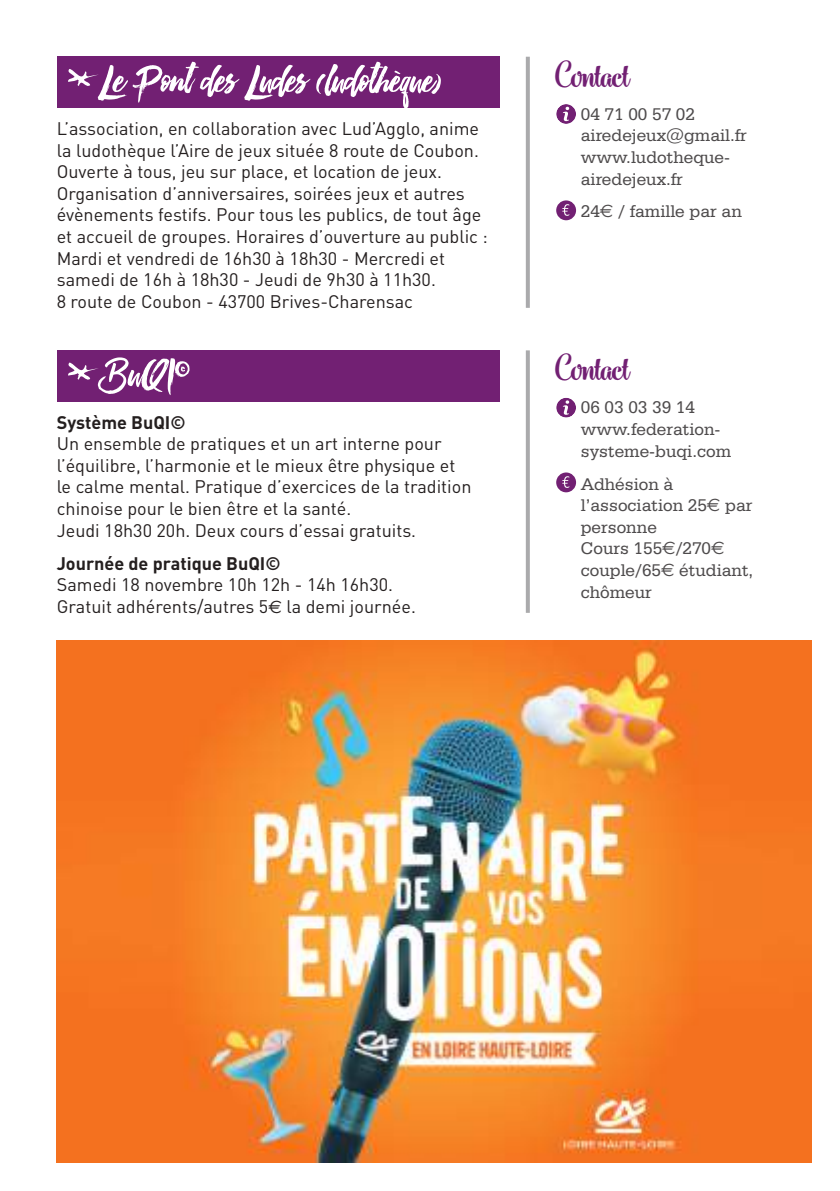
<style>
.page{position:relative;width:840px;height:1191px;background:#fff}
.page>*{position:absolute;margin:0;border:0;box-sizing:border-box;transform-origin:0 0}
.t1{font:50px "Boutique Script";letter-spacing:-.02em;color:#fff}
.t2{font:700 40px "Vanilla Shot";color:#722073}
.t3{font:18px/21.6px "DIN";color:#241f1f}
.t4{font:18px/21.6px "Serifa BT";color:#4e4b4c}
.t5{font:700 18px "DIN";color:#241f1f}
.s1{font-family:"Euro Sans"}
</style>
<div class="page">
<div style="left:57px;top:57px;width:442px;height:51px;background:#722073"></div>
<div style="left:556px;top:104px;width:19px;height:20px;background:#722073;border-radius:50%"></div>
<svg style="left:563px;top:107px;width:6px;height:14px"></svg>
<div style="left:556px;top:200px;width:19px;height:20px;background:#722073;border-radius:50%"></div>
<svg style="left:562px;top:204px;width:7px;height:12px"></svg>
<svg style="left:68px;top:69px;width:30px;height:17px"></svg>
<svg style="left:525px;top:57px;width:4px;height:251px"></svg>
<div style="left:57px;top:350px;width:442px;height:51px;background:#722073"></div>
<div style="left:556px;top:398px;width:19px;height:19px;background:#722073;border-radius:50%"></div>
<svg style="left:563px;top:400px;width:6px;height:15px"></svg>
<div style="left:556px;top:472px;width:19px;height:20px;background:#722073;border-radius:50%"></div>
<svg style="left:562px;top:476px;width:7px;height:12px"></svg>
<svg style="left:68px;top:362px;width:30px;height:18px"></svg>
<svg style="left:525px;top:350px;width:4px;height:263px"></svg>
<img style="left:57px;top:641px;width:754px;height:521px">
<h1 class="t1" style="left:98px;top:57px;width:345px">Le Pont des Ludes (ludothèque)</h1>
<p class="t3" style="left:57px;top:117px;width:432px">L’association, en collaboration avec Lud’Agglo, anime la ludothèque l’Aire de jeux située 8 route de Coubon.<br>Ouverte à tous, jeu sur place, et location de jeux.<br>Organisation d’anniversaires, soirées jeux et autres évènements festifs. Pour tous les publics, de tout âge et accueil de groupes. Horaires d’ouverture au public :<br>Mardi et vendredi de 16h30 à 18h30 - Mercredi et samedi de 16h à 18h30 - Jeudi de 9h30 à 11h30.<br>8 route de Coubon - 43700 Brives-Charensac</p>
<h1 class="t1" style="left:98px;top:351px;width:94px">BuQI©</h1>
<p class="t5" style="left:57px;top:410px;width:130px">Système BuQI©</p>
<p class="t3" style="left:57px;top:432px;width:416px">Un ensemble de pratiques et un art interne pour l’équilibre, l’harmonie et le mieux être physique et le calme mental. Pratique d’exercices de la tradition chinoise pour le bien être et la santé.<br>Jeudi 18h30 20h. Deux cours d’essai gratuits.</p>
<p class="t5" style="left:57px;top:551px;width:225px">Journée de pratique BuQI©</p>
<p class="t3" style="left:57px;top:573px;width:360px">Samedi 18 novembre 10h 12h - 14h 16h30.<br>Gratuit adhérents/autres 5<span class="s1">€</span> la demi journée.</p>
<h2 class="t2" style="left:556px;top:49px;width:74px">Contact</h2>
<p class="t4" style="left:580px;top:103px;width:167px">04 71 00 57 02 airedejeux@gmail.fr www.ludotheque&shy;airedejeux.fr</p>
<p class="t4" style="left:580px;top:200px;width:162px">24<span class="s1">€</span> / famille par an</p>
<h2 class="t2" style="left:556px;top:343px;width:74px">Contact</h2>
<p class="t4" style="left:580px;top:396px;width:152px">06 03 03 39 14 www.federation&shy;systeme-buqi.com</p>
<p class="t4" style="left:580px;top:472px;width:174px">Adhésion à l’association 25<span class="s1">€</span> par personne<br>Cours 155<span class="s1">€</span>/270<span class="s1">€ </span>couple/65<span class="s1">€</span> étudiant, chômeur</p>
</div>
